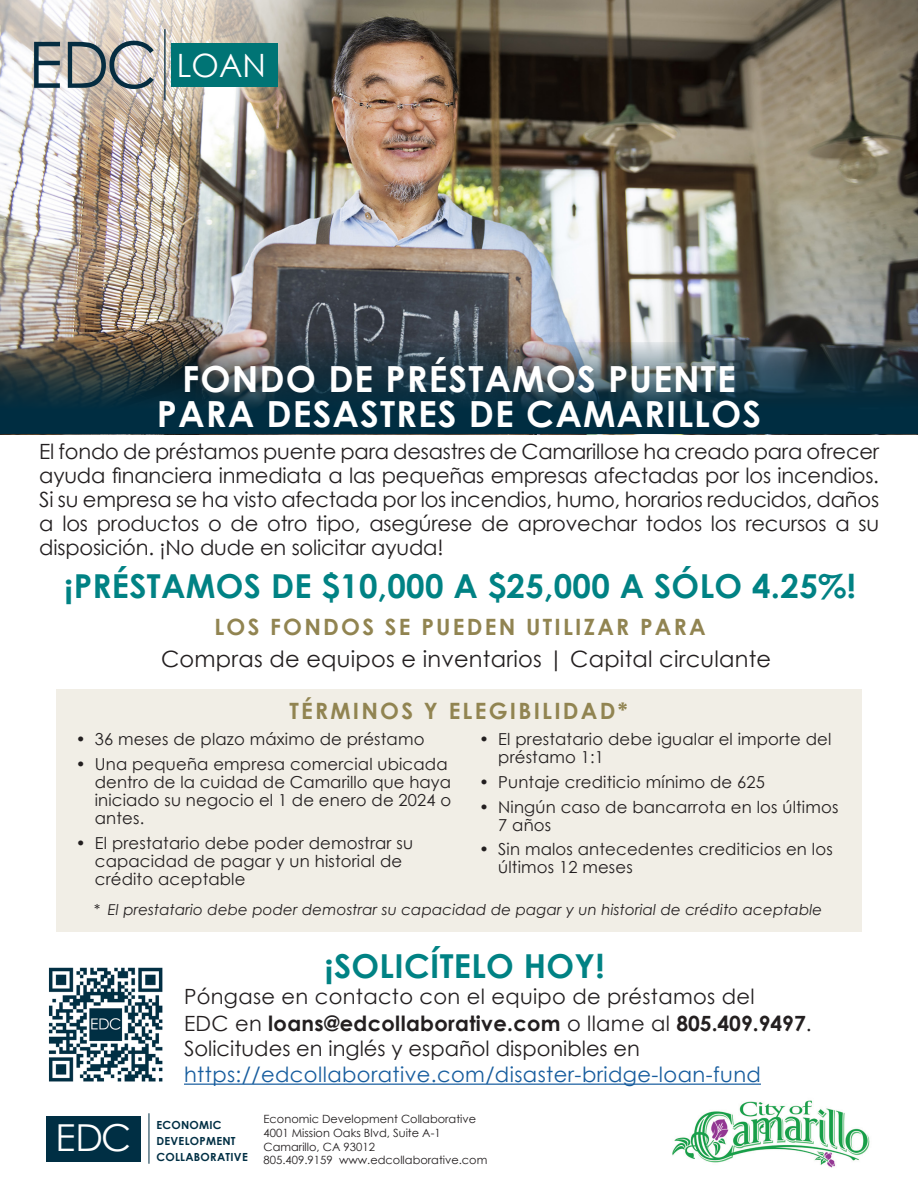
<style>
.page{position:relative;width:918px;height:1188px;background:#fff}
.page>*{position:absolute;margin:0;border:0;box-sizing:border-box;transform-origin:0 0}
.t1{font:37.2px "Century Gothic";color:#fff}
.t2{font:700 36px/34.5px "Century Gothic";letter-spacing:.03em;color:#fff;text-align:center}
.bullets{font:700 33px "Century Gothic";letter-spacing:.01em;color:#008284}
.t3{font:32.1px "Century Gothic";color:#fff}
.bullets-2{font:22.5px "Century Gothic";letter-spacing:.01em;color:#231f20}
.subhead{font:700 22.5px "Century Gothic";letter-spacing:.1em;color:#918451}
.bullets-3{font:700 22.5px "Century Gothic";letter-spacing:.1em;color:#918451}
.body{font:21px/24px "Century Gothic";color:#231f20;text-align:justify}
.bullets-4{font:16.5px/18px "Century Gothic";letter-spacing:.01em;color:#231f20}
.bullets-5{font:italic 15px "Century Gothic";letter-spacing:.01em;color:#231f20}
.t4{font:11.4px/13.6px "Century Gothic";color:#231f20}
.t5{font:700 11.1px/15.9px "Century Gothic";letter-spacing:.025em;color:#002f44}
.s1{font-weight:700}
.s2{color:#175d9e}
</style>
<div class="page">
<img style="left:0;top:0;width:918px;height:343px">
<div style="left:171px;top:43px;width:107px;height:44px;background:#007475"></div>
<svg style="left:34px;top:42px;width:26px;height:46px"></svg>
<svg style="left:68px;top:41px;width:86px;height:48px;background:#9ea1a1"></svg>
<hr style="left:164px;top:29px;width:2px;height:71px;background:#052d41">
<div style="left:56px;top:689px;width:806px;height:243px;background:#f1eee6"></div>
<div style="left:47px;top:1116px;width:94px;height:45px;background:#002f44"></div>
<hr style="left:149px;top:1113px;width:1px;height:51px;background:#002f44">
<img style="left:48px;top:967px;width:115px;height:115px">
<hr style="left:184px;top:1084px;width:577px;height:1px;background:#175d9e">
<svg style="left:0;top:343px;width:918px;height:91px;background:#233e4a"></svg>
<img style="left:672px;top:1100px;width:198px;height:68px">
<p class="t3" style="left:177px;top:43px;width:90px">LOAN</p>
<p class="t2" style="left:157px;top:361px;width:606px">FONDO DE PRÉSTAMOS PUENTE<br>PARA DESASTRES DE CAMARILLOS</p>
<p class="body" style="left:39px;top:439px;width:842px">El fondo de préstamos puente para desastres de Camarillose ha creado para ofrecer ayuda financiera inmediata a las pequeñas empresas afectadas por los incendios.<br>Si su empresa se ha visto afectada por los incendios, humo, horarios reducidos, daños a los productos o de otro tipo, asegúrese de aprovechar todos los recursos a su disposición. ¡No dude en solicitar ayuda!</p>
<p class="bullets" style="left:64px;top:561px;width:794px">¡PRÉSTAMOS DE $10,000 A $25,000 A SÓLO 4.25%!</p>
<p class="subhead" style="left:214px;top:610px;width:493px">LOS FONDOS SE PUEDEN UTILIZAR PARA</p>
<p class="bullets-2" style="left:161px;top:643px;width:612px">Compras de equipos e inventarios | Capital circulante</p>
<p class="bullets-3" style="left:289px;top:694px;width:340px">TÉRMINOS Y ELEGIBILIDAD*</p>
<p class="bullets-4" style="left:76px;top:730px;width:350px">• 36 meses de plazo máximo de préstamo</p>
<p class="bullets-4" style="left:95px;top:755px;width:358px;text-indent:-19px">• Una pequeña empresa comercial ubicada dentro de la cuidad de Camarillo que haya iniciado su negocio el 1 de enero de 2024 o antes.</p>
<p class="bullets-4" style="left:95px;top:833px;width:320px;text-indent:-19px">• El prestatario debe poder demostrar su capacidad de pagar y un historial de crédito aceptable</p>
<p class="bullets-4" style="left:498px;top:730px;width:335px;text-indent:-19px">• El prestatario debe igualar el importe del préstamo 1:1</p>
<p class="bullets-4" style="left:479px;top:773px;width:287px">• Puntaje crediticio mínimo de 625</p>
<p class="bullets-4" style="left:498px;top:797px;width:342px;text-indent:-19px">• Ningún caso de bancarrota en los últimos<br>7 años</p>
<p class="bullets-4" style="left:498px;top:840px;width:336px;text-indent:-19px">• Sin malos antecedentes crediticios en los últimos 12 meses</p>
<p class="bullets-5" style="left:94px;top:899px;width:730px">* El prestatario debe poder demostrar su capacidad de pagar y un historial de crédito aceptable</p>
<p class="bullets" style="left:325px;top:941px;width:282px">¡SOLICÍTELO HOY!</p>
<p class="t1" style="left:56px;top:1112px;width:77px">EDC</p>
<p class="body" style="left:184px;top:983px;width:629px;line-height:26.1px;text-align:left">Póngase en contacto con el equipo de préstamos del<br>EDC en <span class="s1">loans@edcollaborative.com</span> o llame al <span class="s1">805.409.9497</span>.<br>Solicitudes en inglés y español disponibles en <span class="s2">https://edcollaborative.com/disaster-bridge-loan-fund</span></p>
<p class="t5" style="left:156px;top:1116px;width:81px">ECONOMIC<br>DEVELOPMENT</p>
<p class="t5" style="left:156px;top:1148px;width:93px">COLLABORATIVE</p>
<p class="t4" style="left:264px;top:1112px;width:214px">Economic Development Collaborative</p>
<p class="t4" style="left:264px;top:1126px;width:179px">4001 Mission Oaks Blvd, Suite A-1</p>
<p class="t4" style="left:264px;top:1140px;width:225px">Camarillo, CA 93012<br>805.409.9159 www.edcollaborative.com</p>
</div>
